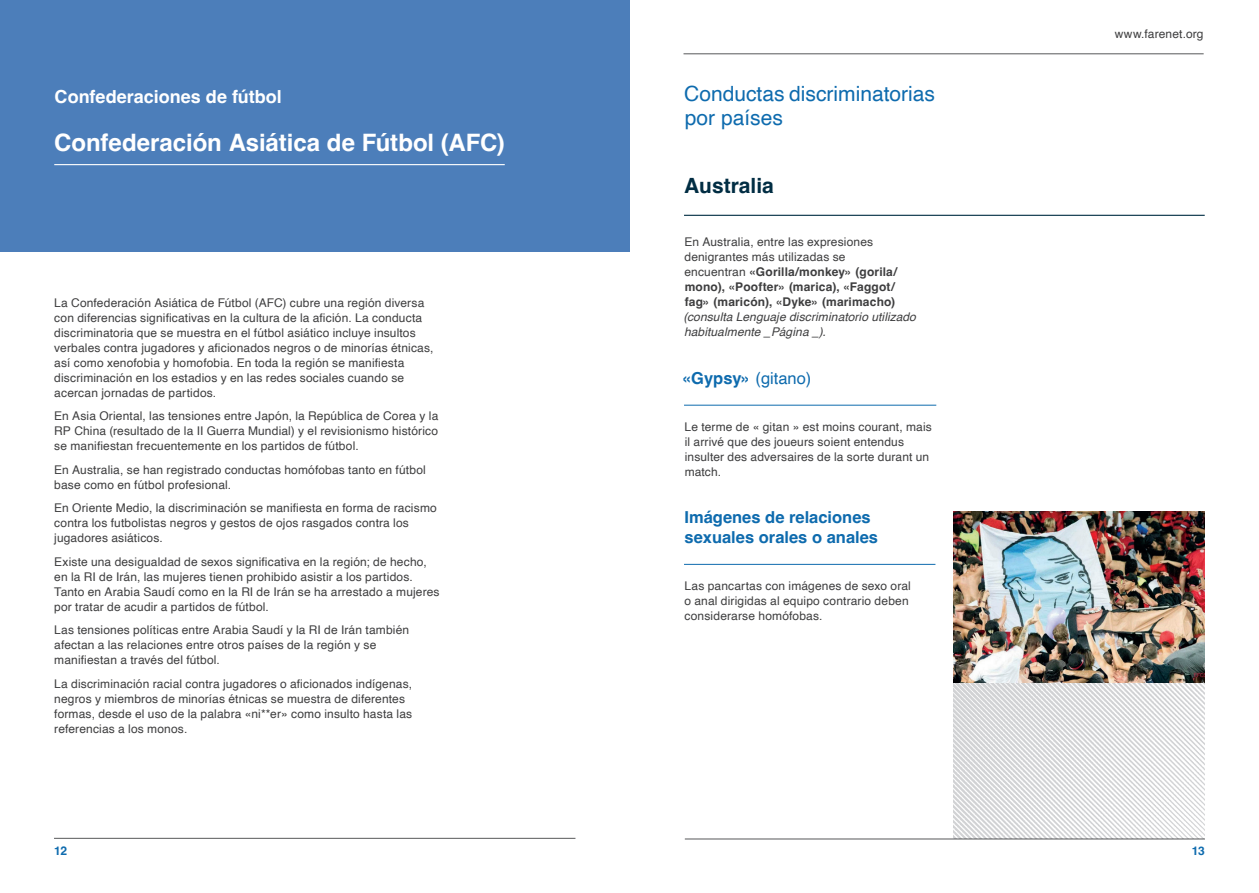
<style>
.page{position:relative;width:1259px;height:893px;background:#fff}
.page>*{position:absolute;margin:0;border:0;box-sizing:border-box;transform-origin:0 0}
.Section_headers{font:700 24px "Helvetica";letter-spacing:-.005em;color:#fff}
.Header_1{font:21px/24px "Helvetica";color:#0e6bae}
.Country_headers{font:700 21px "Helvetica";color:#012d43}
.t1{font:700 18px "Helvetica";color:#fff}
.Sub_headers{font:700 16.5px/19.5px "Helvetica";color:#0e6bae}
.Sub_headers-2{font:16.5px "Helvetica";color:#0e6bae}
.t2{font:12px/15px "Helvetica";letter-spacing:.01em;color:#3e3e3f}
.t3{font:700 12px/15px "Helvetica";letter-spacing:.015em;color:#3e3e3f}
.t4{font:700 12px "Helvetica";color:#0e6bae}
.s1{font-weight:400}
.s2{font-weight:400;font-style:italic}
.s3{font-weight:700}
</style>
<div class="page">
<hr style="left:685px;top:839px;width:520px;height:1px;background:#57585a">
<hr style="left:54px;top:838px;width:521px;height:1px;background:#57585a">
<hr style="left:683px;top:54px;width:520px;height:1px;background:#57585a">
<div style="left:0;top:0;width:629px;height:252px;background:#4c7eba"></div>
<hr style="left:54px;top:164px;width:451px;height:1px;background:#fff">
<img style="left:953px;top:682px;width:252px;height:156px">
<hr style="left:684px;top:564px;width:251px;height:1px;background:#0e6bae">
<hr style="left:684px;top:405px;width:252px;height:1px;background:#0e6bae">
<hr style="left:684px;top:215px;width:520px;height:1px;background:#012d43">
<img style="left:953px;top:511px;width:252px;height:171px">
<p class="t1" style="left:55px;top:86px;width:229px">Confederaciones de fútbol</p>
<p class="Section_headers" style="left:54px;top:128px;width:452px">Confederación Asiática de Fútbol (AFC)</p>
<p class="t2" style="left:54px;top:295px;width:381px">La Confederación Asiática de Fútbol (AFC) cubre una región diversa con diferencias significativas en la cultura de la afición. La conducta discriminatoria que se muestra en el fútbol asiático incluye insultos verbales contra jugadores y aficionados negros o de minorías étnicas, así como xenofobia y homofobia. En toda la región se manifiesta discriminación en los estadios y en las redes sociales cuando se acercan jornadas de partidos.</p>
<p class="t2" style="left:54px;top:409px;width:386px;text-align:justify">En Asia Oriental, las tensiones entre Japón, la República de Corea y la RP China (resultado de la II Guerra Mundial) y el revisionismo histórico se manifiestan frecuentemente en los partidos de fútbol.</p>
<p class="t2" style="left:54px;top:462px;width:373px">En Australia, se han registrado conductas homófobas tanto en fútbol base como en fútbol profesional.</p>
<p class="t2" style="left:54px;top:501px;width:384px">En Oriente Medio, la discriminación se manifiesta en forma de racismo contra los futbolistas negros y gestos de ojos rasgados contra los jugadores asiáticos.</p>
<p class="t2" style="left:54px;top:554px;width:387px">Existe una desigualdad de sexos significativa en la región; de hecho, en la RI de Irán, las mujeres tienen prohibido asistir a los partidos.<br>Tanto en Arabia Saudí como en la RI de Irán se ha arrestado a mujeres por tratar de acudir a partidos de fútbol.</p>
<p class="t2" style="left:54px;top:623px;width:356px">Las tensiones políticas entre Arabia Saudí y la RI de Irán también afectan a las relaciones entre otros países de la región y se manifiestan a través del fútbol.</p>
<p class="t2" style="left:54px;top:676px;width:359px">La discriminación racial contra jugadores o aficionados indígenas, negros y miembros de minorías étnicas se muestra de diferentes formas, desde el uso de la palabra «ni**er» como insulto hasta las referencias a los monos.</p>
<p class="Header_1" style="left:684px;top:82px;width:252px">Conductas discriminatorias por países</p>
<p class="Country_headers" style="left:684px;top:173px;width:91px">Australia</p>
<p class="t3" style="left:683px;top:235px;width:234px"><span class="s1">En Australia, entre las expresiones denigrantes más utilizadas se<br>encuentran</span> «Gorilla/monkey» (gorila/ mono), «Poofter» (marica), «Faggot/ fag» (maricón), «Dyke» (marimacho) <span class="s2">(consulta Lenguaje discriminatorio utilizado habitualmente _Página _).</span></p>
<p class="Sub_headers-2" style="left:682px;top:365px;width:131px"><span class="s3">«Gypsy»</span> (gitano)</p>
<p class="t2" style="left:684px;top:419px;width:249px">Le terme de « gitan » est moins courant, mais il arrivé que des joueurs soient entendus insulter des adversaires de la sorte durant un match.</p>
<p class="Sub_headers" style="left:684px;top:510px;width:195px">Imágenes de relaciones sexuales orales o anales</p>
<p class="t2" style="left:684px;top:579px;width:228px">Las pancartas con imágenes de sexo oral o anal dirigidas al equipo contrario deben considerarse homófobas.</p>
<p class="t2" style="left:1114px;top:27px;width:90px">www.farenet.org</p>
<p class="t4" style="left:54px;top:844px;width:15px">12</p>
<p class="t4" style="left:1192px;top:844px;width:15px">13</p>
</div>
